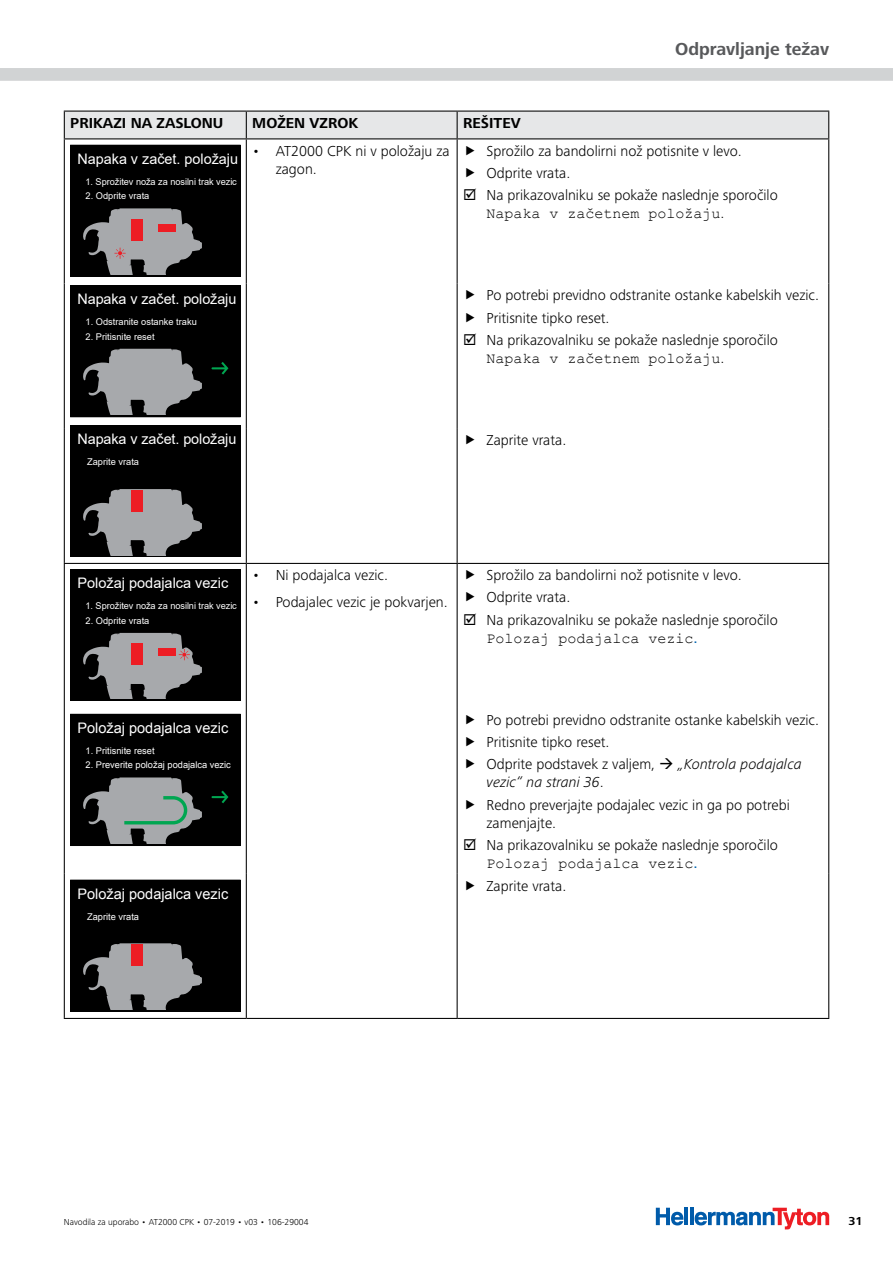
<style>
.page{position:relative;width:893px;height:1263px;background:#fff}
.page>*{position:absolute;margin:0;border:0;box-sizing:border-box;transform-origin:0 0}
.t1{font:700 18px "Frutiger Next LTW1 G";color:#58595b}
.t2{font:300 15px/22.2px "Frutiger Next LTW1 G";color:#000}
.t3{font:15px "Courier New";color:#000}
.t4{font:700 15px "Frutiger Next LTW1 G";color:#000}
.t5{font:14.55px "Arial";color:#fff}
.t6{font:700 12px "Frutiger Next LTW1 G";color:#000}
.t7{font:9.3px "Arial";color:#fff}
.t8{font:300 9px "Frutiger Next LTW1 G";color:#000}
.s1{font-family:"Frutiger Next LTW1 G";font-weight:300}
.s2{font-family:"Frutiger Next LTW1 G";font-weight:500;color:#0065b1}
.s3{font-style:italic}
</style>
<div class="page">
<div style="left:0;top:68px;width:893px;height:13px;background:#d1d3d4"></div>
<hr style="left:684px;top:1208px;width:4px;height:17px;background:#005baa">
<hr style="left:690px;top:1208px;width:4px;height:17px;background:#005baa">
<svg style="left:656px;top:1208px;width:27px;height:17px"></svg>
<svg style="left:695px;top:1208px;width:134px;height:21px"></svg>
<hr style="left:457px;top:139px;width:1px;height:144px;background:#000">
<hr style="left:457px;top:283px;width:1px;height:145px;background:#000">
<hr style="left:457px;top:428px;width:1px;height:135px;background:#000">
<hr style="left:246px;top:564px;width:1px;height:144px;background:#000">
<hr style="left:457px;top:564px;width:1px;height:144px;background:#000">
<hr style="left:246px;top:708px;width:1px;height:166px;background:#000">
<hr style="left:457px;top:708px;width:1px;height:166px;background:#000">
<hr style="left:246px;top:874px;width:1px;height:144px;background:#000">
<hr style="left:457px;top:874px;width:1px;height:144px;background:#000">
<hr style="left:246px;top:139px;width:1px;height:144px;background:#000">
<hr style="left:246px;top:283px;width:1px;height:145px;background:#000">
<hr style="left:246px;top:428px;width:1px;height:135px;background:#000">
<hr style="left:64px;top:1018px;width:182px;height:1px;background:#000">
<hr style="left:246px;top:1018px;width:211px;height:1px;background:#000">
<hr style="left:457px;top:1018px;width:372px;height:1px;background:#000">
<div style="left:64px;top:111px;width:765px;height:27px;background:#e6e7e8"></div>
<hr style="left:64px;top:138px;width:182px;height:1px;background:#000">
<hr style="left:246px;top:138px;width:211px;height:1px;background:#000">
<hr style="left:457px;top:138px;width:372px;height:1px;background:#000">
<hr style="left:64px;top:563px;width:182px;height:1px;background:#000">
<hr style="left:246px;top:563px;width:211px;height:1px;background:#000">
<hr style="left:457px;top:563px;width:372px;height:1px;background:#000">
<hr style="left:64px;top:139px;width:1px;height:144px;background:#000">
<hr style="left:828px;top:139px;width:1px;height:144px;background:#000">
<hr style="left:64px;top:283px;width:1px;height:145px;background:#000">
<hr style="left:828px;top:283px;width:1px;height:145px;background:#000">
<hr style="left:64px;top:428px;width:1px;height:135px;background:#000">
<hr style="left:828px;top:428px;width:1px;height:135px;background:#000">
<hr style="left:64px;top:564px;width:1px;height:144px;background:#000">
<hr style="left:828px;top:564px;width:1px;height:144px;background:#000">
<hr style="left:64px;top:708px;width:1px;height:166px;background:#000">
<hr style="left:828px;top:708px;width:1px;height:166px;background:#000">
<hr style="left:64px;top:874px;width:1px;height:144px;background:#000">
<hr style="left:828px;top:874px;width:1px;height:144px;background:#000">
<div style="left:70px;top:145px;width:170px;height:132px;background:#000"></div>
<svg style="left:83px;top:208px;width:119px;height:66px"></svg>
<div style="left:131px;top:219px;width:12px;height:22px;background:#ed1d24"></div>
<div style="left:158px;top:224px;width:18px;height:7px;background:#ed1d24"></div>
<div style="left:70px;top:285px;width:170px;height:132px;background:#000"></div>
<svg style="left:83px;top:349px;width:119px;height:66px"></svg>
<svg style="left:212px;top:362px;width:16px;height:13px"></svg>
<div style="left:70px;top:426px;width:170px;height:131px;background:#000"></div>
<svg style="left:83px;top:489px;width:119px;height:66px"></svg>
<div style="left:131px;top:490px;width:12px;height:22px;background:#ed1d24"></div>
<div style="left:70px;top:569px;width:170px;height:132px;background:#000"></div>
<svg style="left:83px;top:633px;width:119px;height:66px"></svg>
<div style="left:131px;top:643px;width:12px;height:22px;background:#ed1d24"></div>
<div style="left:158px;top:649px;width:18px;height:7px;background:#ed1d24"></div>
<div style="left:70px;top:714px;width:170px;height:132px;background:#000"></div>
<svg style="left:212px;top:791px;width:16px;height:12px"></svg>
<svg style="left:83px;top:777px;width:119px;height:66px"></svg>
<div style="left:70px;top:880px;width:170px;height:132px;background:#000"></div>
<svg style="left:83px;top:943px;width:119px;height:66px"></svg>
<div style="left:131px;top:944px;width:12px;height:22px;background:#ed1d24"></div>
<p class="t4" style="left:70px;top:114px;width:155px">PRIKAZI NA ZASLONU</p>
<p class="t4" style="left:252px;top:114px;width:108px">MOŽEN VZROK</p>
<p class="t4" style="left:463px;top:114px;width:59px">REŠITEV</p>
<p class="t1" style="left:675px;top:39px;width:156px">Odpravljanje težav</p>
<p class="t5" style="left:77px;top:149px;width:162px">Napaka v začet. položaju</p>
<p class="t7" style="left:86px;top:175px;width:153px">1. Sprožitev noža za nosilni trak vezic</p>
<p class="t7" style="left:86px;top:190px;width:65px">2. Odprite vrata</p>
<p class="t2" style="left:276px;top:142px;width:175px;line-height:18px;text-indent:-23px">• AT2000 CPK ni v položaju za zagon.</p>
<p class="t2" style="left:486px;top:140px;width:293px">Sprožilo za bandolirni nož potisnite v levo.<br>Odprite vrata.<br>Na prikazovalniku se pokaže naslednje sporočilo</p>
<p class="t3" style="left:486px;top:204px;width:240px">Napaka v začetnem položaju<span class="s1">.</span></p>
<p class="t5" style="left:77px;top:289px;width:160px">Napaka v začet. položaju</p>
<p class="t7" style="left:86px;top:315px;width:113px">1. Odstranite ostanke traku</p>
<p class="t7" style="left:86px;top:330px;width:71px">2. Pritisnite reset</p>
<p class="t5" style="left:77px;top:429px;width:160px">Napaka v začet. položaju</p>
<p class="t7" style="left:87px;top:456px;width:54px">Zaprite vrata</p>
<p class="t2" style="left:486px;top:284px;width:334px">Po potrebi previdno odstranite ostanke kabelskih vezic.<br>Pritisnite tipko reset.<br>Na prikazovalniku se pokaže naslednje sporočilo</p>
<p class="t3" style="left:486px;top:349px;width:240px">Napaka v začetnem položaju<span class="s1">.</span></p>
<p class="t2" style="left:487px;top:429px;width:81px">Zaprite vrata.</p>
<p class="t5" style="left:77px;top:573px;width:152px">Položaj podajalca vezic</p>
<p class="t7" style="left:86px;top:599px;width:153px">1. Sprožitev noža za nosilni trak vezic</p>
<p class="t7" style="left:86px;top:614px;width:65px">2. Odprite vrata</p>
<p class="t2" style="left:252px;top:564px;width:137px">• Ni podajalca vezic.</p>
<p class="t2" style="left:252px;top:591px;width:197px">• Podajalec vezic je pokvarjen.</p>
<p class="t5" style="left:77px;top:718px;width:152px">Položaj podajalca vezic</p>
<p class="t7" style="left:86px;top:744px;width:71px">1. Pritisnite reset</p>
<p class="t7" style="left:86px;top:759px;width:147px">2. Preverite položaj podajalca vezic</p>
<p class="t5" style="left:77px;top:883px;width:152px">Položaj podajalca vezic</p>
<p class="t7" style="left:87px;top:910px;width:54px">Zaprite vrata</p>
<p class="t2" style="left:486px;top:564px;width:293px">Sprožilo za bandolirni nož potisnite v levo.<br>Odprite vrata.<br>Na prikazovalniku se pokaže naslednje sporočilo</p>
<p class="t3" style="left:486px;top:629px;width:213px">Polozaj podajalca vezic<span class="s2">.</span></p>
<p class="t2" style="left:486px;top:709px;width:334px">Po potrebi previdno odstranite ostanke kabelskih vezic.<br>Pritisnite tipko reset.<br>Odprite podstavek z valjem, → <span class="s3">„Kontrola podajalca</span></p>
<p class="t2" style="left:486px;top:771px;width:305px"><span class="s3">vezic“ na strani 36</span>.<br>Redno preverjajte podajalec vezic in ga po potrebi</p>
<p class="t2" style="left:486px;top:811px;width:293px">zamenjajte.<br>Na prikazovalniku se pokaže naslednje sporočilo</p>
<p class="t3" style="left:486px;top:854px;width:213px">Polozaj podajalca vezic<span class="s2">.</span></p>
<p class="t2" style="left:486px;top:874px;width:81px">Zaprite vrata.</p>
<p class="t8" style="left:64px;top:1217px;width:246px">Navodila za uporabo • AT2000 CPK • 07-2019 • v03 • 106-29004</p>
<p class="t6" style="left:848px;top:1214px;width:16px">31</p>
</div>
